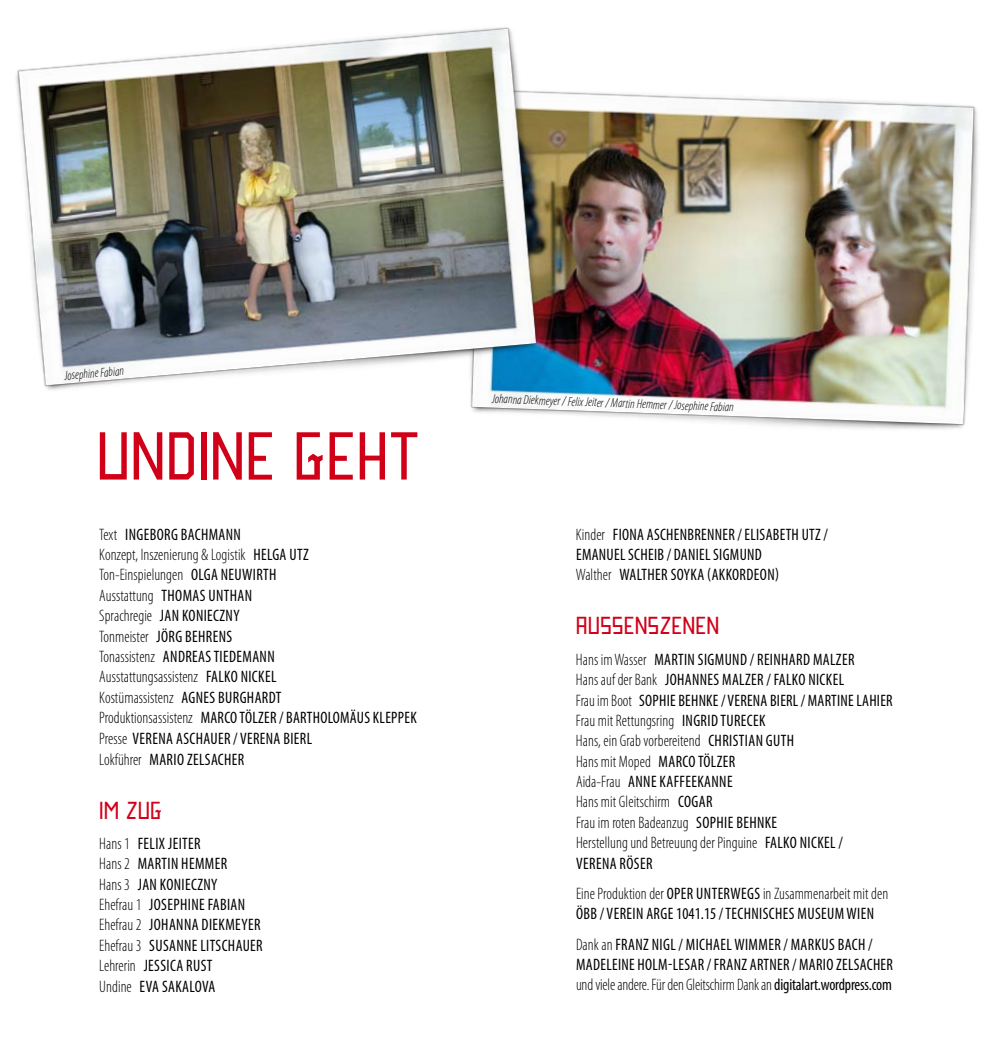
<style>
.page{position:relative;width:993px;height:1042px;background:#fff}
.page>*{position:absolute;margin:0;border:0;box-sizing:border-box;transform-origin:0 0}
.t1{font:77px "Pastelaria";color:#d10019}
.t2{font:28px "Pastelaria";color:#d10019}
.t3{font:condensed 16.62px/20.5px "Myriad Pro";letter-spacing:.025em;color:#000;scale:.95 1}
.t4{font:300 condensed 16.62px "Myriad Pro";letter-spacing:.005em;color:#000;scale:.95 1}
.t5{font:italic 300 condensed 13.12px "Myriad Pro";color:#000;scale:.95 1}
.s1{font-weight:300}
.s2{font-weight:400}
</style>
<div class="page">
<img style="left:471px;top:91px;width:507px;height:338px">
<img style="left:16px;top:27px;width:540px;height:381px">
<p class="t5" style="left:64px;top:369px;width:64px;rotate:-5deg">Josephine Fabian</p>
<h1 class="t1" style="left:96px;top:415px;width:325px">UNDINE GEHT</h1>
<p class="t3" style="left:99px;top:524px;width:334px"><span class="s1">Text</span> INGEBORG BACHMANN<br><span class="s1">Konzept, Inszenierung &amp; Logistik</span> HELGA UTZ<br><span class="s1">Ton-Einspielungen</span> OLGA NEUWIRTH<br><span class="s1">Ausstattung</span> THOMAS UNTHAN<br><span class="s1">Sprachregie</span> JAN KONIECZNY<br><span class="s1">Tonmeister</span> JÖRG BEHRENS<br><span class="s1">Tonassistenz</span> ANDREAS TI EDEMANN<br><span class="s1">Ausstattungsassistenz</span> FALKO NI CKEL<br><span class="s1">Kostümassistenz</span> AGNES BU RGHARDT<br><span class="s1">Produktionsassistenz</span> MARCO TÖLZER / BARTHOLOMÄUS KLEPPEK <span class="s1">Presse</span> VERENA ASCHAUER / VERENA BI ERL<br><span class="s1">Lokführer</span> MARIO ZELSACHER</p>
<h2 class="t2" style="left:99px;top:795px;width:64px">IM ZUG</h2>
<p class="t3" style="left:99px;top:833px;width:173px"><span class="s1">Hans 1</span> FELIX JEITER<br><span class="s1">Hans 2</span> MARTIN HEMMER<br><span class="s1">Hans 3</span> JAN KONIECZNY<br><span class="s1">Ehefrau 1</span> JOSEPHINE FABIAN<br><span class="s1">Ehefrau 2</span> JOHANNA DI EKMEYER<br><span class="s1">Ehefrau 3</span> SUSANNE LITSCHAUER<br><span class="s1">Lehrerin</span> JESSICA RUST<br><span class="s1">Undine</span> EVA SAKALOVA</p>
<p class="t5" style="left:492px;top:391px;width:256px;rotate:2deg">Johanna Diekmeyer / Felix Jeiter / Martin Hemmer / Josephine Fabian</p>
<p class="t3" style="left:575px;top:524px;width:266px"><span class="s1">Kinder</span> FIONA ASCHENBRENNER / ELISABETH UTZ /<br>EMANUEL SCHEIB / DANIEL SIGMUND<br><span class="s1">Walther</span> WALTHER SOYKA (AKKORDEON)</p>
<h2 class="t2" style="left:575px;top:611px;width:145px">AUSSENSZENEN</h2>
<p class="t3" style="left:575px;top:649px;width:335px"><span class="s1">Hans im Wasser</span> MARTIN SIGMUND / REINHARD MALZER<br><span class="s1">Hans auf der Bank</span> JOHANNES MALZER / FALKO NICKEL<br><span class="s1">Frau im Boot</span> SOPHIE BEHNKE / VERENA BI ERL / MARTINE LAHIER <span class="s1">Frau mit Rettungsring</span> INGRID TU RECEK<br><span class="s1">Hans, ein Grab vorbereitend</span> CHRISTIAN GUTH<br><span class="s1">Hans mit Moped</span> MARCO TÖLZER<br><span class="s1">Aida-Frau</span> ANNE KAFFEEKANNE<br><span class="s1">Hans mit Gleitschirm</span> COGAR<br><span class="s1">Frau im roten Badeanzug</span> SOPHIE BEHNKE<br><span class="s1">Herstellung und Betreuung der Pinguine</span> FALKO NICKEL /<br>VERENA RÖSER</p>
<p class="t4" style="left:576px;top:884px;width:104px">Eine Produktion der <span class="s2">OPER</span></p>
<p class="t3" style="left:696px;top:883px;width:17px">UNTERWEGS</p>
<p class="t4" style="left:762px;top:884px;width:133px">in Zusammenarbeit mit den</p>
<p class="t3" style="left:576px;top:904px;width:82px">ÖBB / VEREIN ARGE</p>
<p class="t3" style="left:576px;top:899px;width:315px;line-height:30.3px;text-align:right">1041.15 / TECHNISCHES MUSEUM WI EN<br><span class="s1">Dank an</span> FRANZ NIGL / MICHAEL WIMMER / MARKUS BACH /</p>
<p class="t3" style="left:576px;top:954px;width:335px">MADELEINE HOLM-LESAR / FRANZ ARTNER / MARIO ZELSACHER <span class="s1">und viele andere. Für den Gleitschirm Dank an</span> DIGITALART.WORDPRESS.COM</p>
</div>
